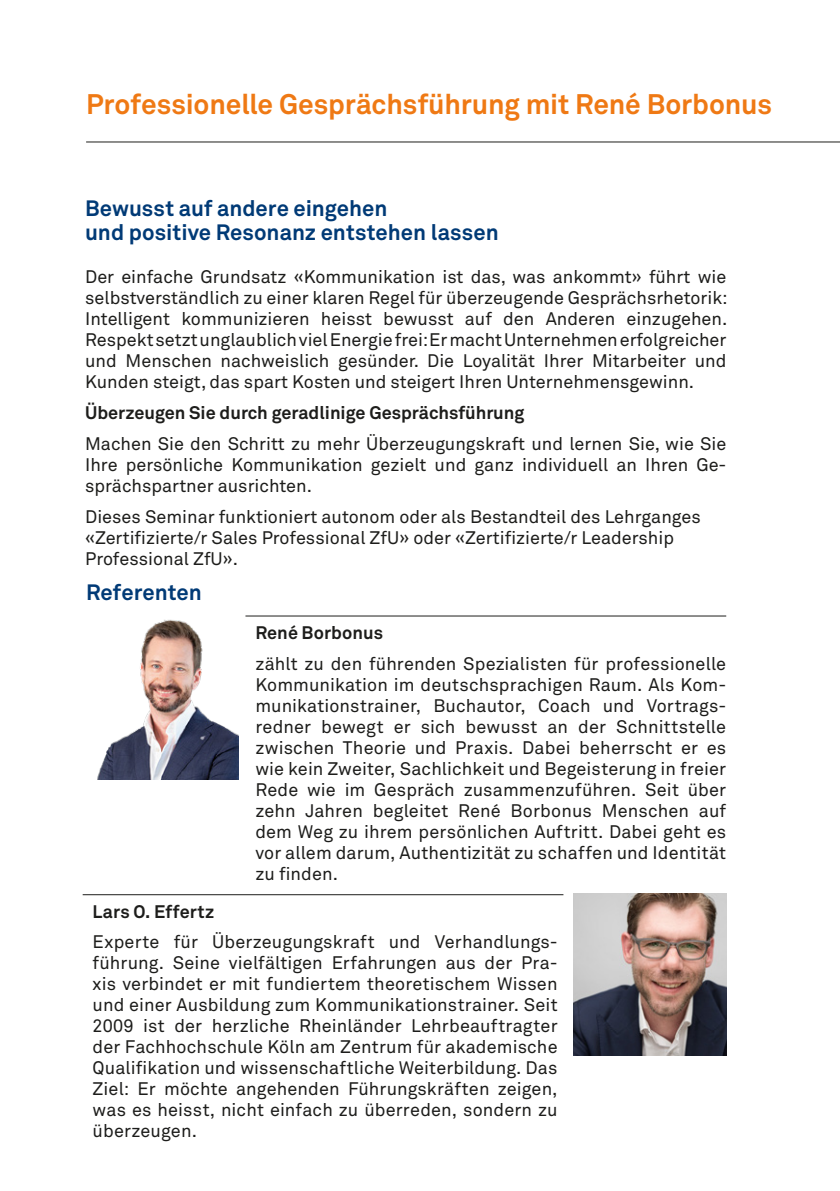
<style>
.page{position:relative;width:840px;height:1191px;background:#fff}
.page>*{position:absolute;margin:0;border:0;box-sizing:border-box;transform-origin:0 0}
.t1{font:700 28px "Akkurat Office";letter-spacing:-.005em;color:#ef7914}
.t2{font:700 22px/24px "Akkurat Office";color:#003a76}
.t3{font:18px/21px "Akkurat Office";color:#1d1d1b;text-align:justify}
.t4{font:700 18px "Akkurat Office";color:#1d1d1b}
</style>
<div class="page">
<hr style="left:86px;top:142px;width:753px;height:1px;background:#1d1d1b">
<img style="left:97px;top:619px;width:141px;height:160px">
<hr style="left:245px;top:615px;width:480px;height:1px;background:#1d1d1b">
<img style="left:573px;top:894px;width:152px;height:161px">
<hr style="left:83px;top:894px;width:480px;height:1px;background:#1d1d1b">
<h1 class="t1" style="left:86px;top:87px;width:687px">Professionelle Gesprächsführung mit René Borbonus</h1>
<p class="t2" style="left:85px;top:196px;width:415px">Bewusst auf andere eingehen<br>und positive Resonanz entstehen lassen</p>
<p class="t3" style="left:85px;top:267px;width:643px">Der einfache Grundsatz «Kommunikation ist das, was ankommt» führt wie selbstverständlich zu einer klaren Regel für überzeugende Gesprächsrhetorik:<br>Intelligent kommunizieren heisst bewusst auf den Anderen einzugehen.<br>Respekt setzt unglaublich viel Energie frei: Er macht Unternehmen erfolgreicher und Menschen nachweislich gesünder. Die Loyalität Ihrer Mitarbeiter und Kunden steigt, das spart Kosten und steigert Ihren Unternehmensgewinn.</p>
<p class="t4" style="left:85px;top:402px;width:440px">Überzeugen Sie durch geradlinige Gesprächsführung</p>
<p class="t3" style="left:85px;top:434px;width:642px">Machen Sie den Schritt zu mehr Überzeugungskraft und lernen Sie, wie Sie Ihre persönliche Kommunikation gezielt und ganz individuell an Ihren Ge&shy;sprächspartner ausrichten.</p>
<p class="t3" style="left:85px;top:507px;width:617px;text-align:left">Dieses Seminar funktioniert autonom oder als Bestandteil des Lehrganges «Zertifizierte/r Sales Professional ZfU» oder «Zertifizierte/r Leadership<br>Professional ZfU».</p>
<p class="t2" style="left:86px;top:580px;width:117px">Referenten</p>
<p class="t4" style="left:93px;top:900px;width:123px">Lars O. Effertz</p>
<p class="t4" style="left:255px;top:621px;width:129px">René Borbonus</p>
<p class="t3" style="left:255px;top:653px;width:472px">zählt zu den führenden Spezialisten für professionelle Kommunikation im deutschsprachigen Raum. Als Kom&shy;munikationstrainer, Buchautor, Coach und Vortrags&shy;redner bewegt er sich bewusst an der Schnittstelle zwischen Theorie und Praxis. Dabei beherrscht er es wie kein Zweiter, Sachlichkeit und Begeisterung in freier Rede wie im Gespräch zusammenzuführen. Seit über zehn Jahren begleitet René Borbonus Menschen auf dem Weg zu ihrem persönlichen Auftritt. Dabei geht es vor allem darum, Authentizität zu schaffen und Identität zu finden.</p>
<p class="t3" style="left:93px;top:932px;width:466px">Experte für Überzeugungskraft und Verhandlungs&shy;führung. Seine vielfältigen Erfahrungen aus der Pra&shy;xis verbindet er mit fundiertem theoretischem Wissen und einer Ausbildung zum Kommunikationstrainer. Seit 2009 ist der herzliche Rheinländer Lehrbeauftragter der Fachhochschule Köln am Zentrum für akademische Qualifikation und wissenschaftliche Weiterbildung. Das Ziel: Er möchte angehenden Führungskräften zeigen, was es heisst, nicht einfach zu überreden, sondern zu überzeugen.</p>
</div>
